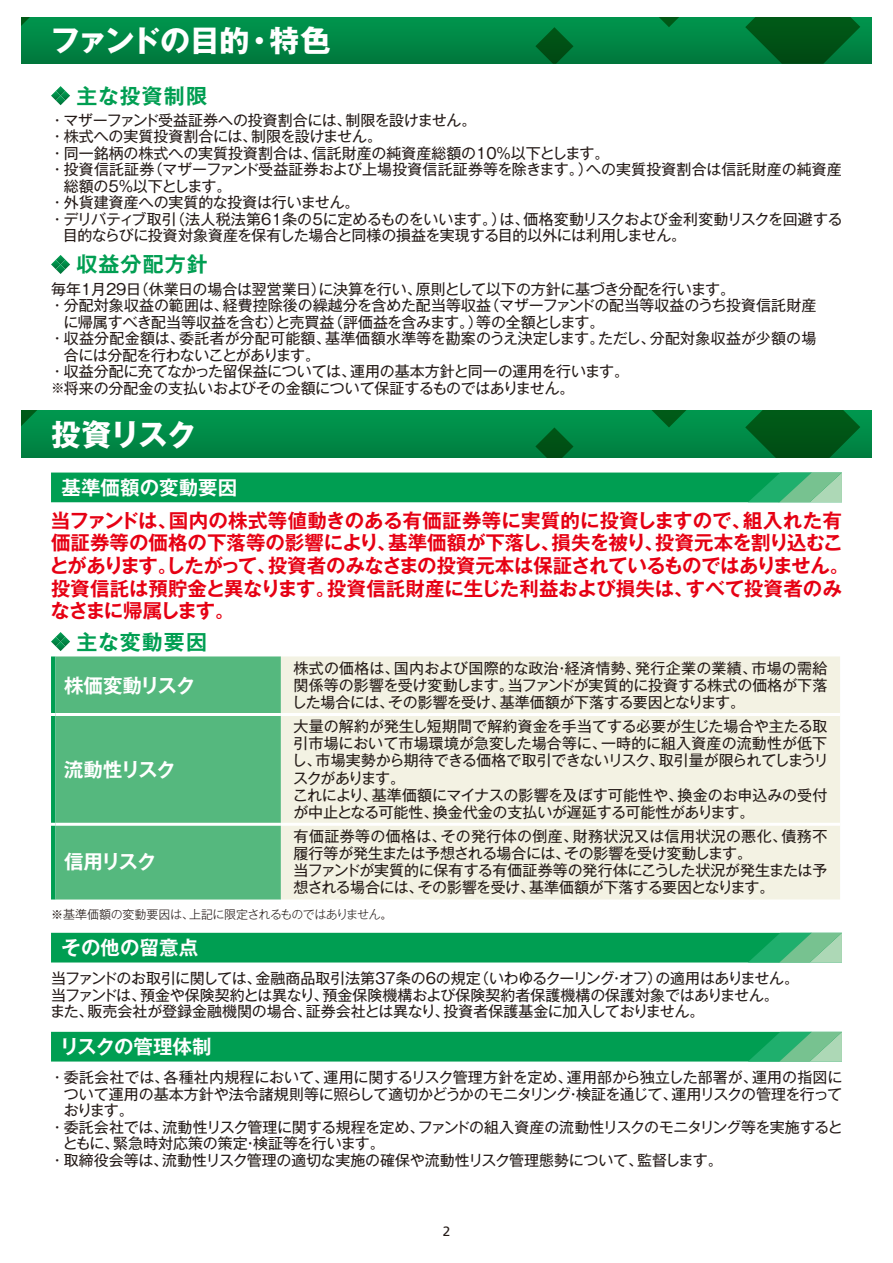
<style>
.page{position:relative;width:893px;height:1263px;background:#fff}
.page>*{position:absolute;margin:0;border:0;box-sizing:border-box;transform-origin:0 0}
.t1{font:700 30px "Gothic MB101 Pr 5";letter-spacing:-.02em;color:#fff}
.t2{font:700 30px "Gothic MB101 Pr 5";letter-spacing:-.04em;color:#fff}
.t3{font:700 21px "Gothic MB101 Pr 5 De";letter-spacing:.05em;color:#009e52}
.t4{font:700 19.5px/22.5px "Gothic MB101 Pr 5 De";letter-spacing:-.005em;color:#e60013}
.t5{font:700 19.5px "Gothic MB101 Pr 5 De";color:#fff}
.t6{font:700 19.5px "Gothic MB101 Pr 5 De";letter-spacing:-.035em;color:#fff}
.t7{font:15px/17.2px "Gothic MB101 Pr 5";letter-spacing:-.01em;color:#231916}
.t8{font:15px "Gothic MB101 Pr 5";letter-spacing:-.03em;color:#231916}
.t9{font:15px "Gothic MB101 Pr 5";letter-spacing:.01em;color:#231916}
.t10{font:15px "Gothic MB101 Pr 5";letter-spacing:.015em;color:#231916}
.t11{font:15px "Gothic MB101 Pr 5";letter-spacing:-.05em;color:#231916}
.t12{font:15px "Gothic MB101 Pr 5";letter-spacing:-.035em;color:#231916}
.t13{font:13.5px "Frutiger LT Std";color:#231916}
.t14{font:300 12px "Gothic MB101 Pr 5";letter-spacing:-.03em;color:#231916}
.s1{font-size:13.5px}
</style>
<div class="page">
<div style="left:21px;top:17px;width:851px;height:47px;background:linear-gradient(to bottom,#00964e,#00773c)"></div>
<svg style="left:745px;top:17px;width:115px;height:47px;background:#005f21"></svg>
<svg style="left:21px;top:17px;width:55px;height:10px"></svg>
<svg style="left:631px;top:17px;width:77px;height:10px"></svg>
<svg style="left:535px;top:27px;width:38px;height:37px"></svg>
<svg style="left:51px;top:86px;width:19px;height:19px"></svg>
<div style="left:51px;top:472px;width:791px;height:30px;background:#009e52"></div>
<svg style="left:747px;top:472px;width:95px;height:30px"></svg>
<div style="left:70px;top:656px;width:211px;height:243px;background:#55b87e"></div>
<div style="left:281px;top:656px;width:559px;height:243px;background:#f3f2e3"></div>
<hr style="left:56px;top:713px;width:225px;height:3px;background:#fff">
<hr style="left:281px;top:713px;width:559px;height:3px;background:#fff">
<svg style="left:51px;top:632px;width:19px;height:267px;background:#4fb77e"></svg>
<hr style="left:56px;top:823px;width:225px;height:3px;background:#fff">
<hr style="left:281px;top:823px;width:559px;height:3px;background:#fff">
<div style="left:51px;top:933px;width:791px;height:29px;background:#009e52"></div>
<svg style="left:749px;top:933px;width:93px;height:29px"></svg>
<div style="left:51px;top:1032px;width:791px;height:29px;background:#009e52"></div>
<svg style="left:749px;top:1032px;width:93px;height:29px"></svg>
<div style="left:21px;top:411px;width:851px;height:47px;background:linear-gradient(to bottom,#00994f,#007d3f)"></div>
<svg style="left:745px;top:411px;width:115px;height:47px;background:#005f20"></svg>
<svg style="left:21px;top:411px;width:55px;height:16px"></svg>
<svg style="left:631px;top:411px;width:77px;height:16px"></svg>
<svg style="left:535px;top:427px;width:38px;height:31px"></svg>
<svg style="left:51px;top:255px;width:19px;height:19px"></svg>
<h1 class="t1" style="left:50px;top:15px;width:282px">ファンドの目的・特色</h1>
<h2 class="t3" style="left:77px;top:78px;width:132px">主な投資制限</h2>
<p class="t8" style="left:50px;top:108px;width:428px">・マザーファンド受益証券への投資割合には、制限を設けません。</p>
<p class="t7" style="left:50px;top:127px;width:334px">・株式への実質投資割合には、制限を設けません。</p>
<p class="t7" style="left:50px;top:143px;width:561px">・同一銘柄の株式への実質投資割合は、信託財産の純資産総額の10％以下とします。</p>
<p class="t9" style="left:50px;top:157px;width:793px">・投資信託証券（マザーファンド受益証券および上場投資信託証券等を除きます。）への実質投資割合は信託財産の純資産</p>
<p class="t12" style="left:64px;top:174px;width:169px">総額の5％以下とします。</p>
<p class="t7" style="left:50px;top:193px;width:311px">・外貨建資産への実質的な投資は行いません。</p>
<p class="t7" style="left:50px;top:209px;width:794px">・デリバティブ取引（法人税法第61条の５に定めるものをいいます。）は、価格変動リスクおよび金利変動リスクを回避する</p>
<p class="t8" style="left:63px;top:223px;width:625px">目的ならびに投資対象資産を保有した場合と同様の損益を実現する目的以外には利用しません。</p>
<h2 class="t3" style="left:77px;top:247px;width:133px">収益分配方針</h2>
<p class="t7" style="left:51px;top:279px;width:685px">毎年1月29日（休業日の場合は翌営業日）に決算を行い、原則として以下の方針に基づき分配を行います。</p>
<p class="t7" style="left:50px;top:296px;width:768px">・分配対象収益の範囲は、経費控除後の繰越分を含めた配当等収益（マザーファンドの配当等収益のうち投資信託財産</p>
<p class="t7" style="left:63px;top:312px;width:543px">に帰属すべき配当等収益を含む）と売買益（評価益を含みます。）等の全額とします。</p>
<p class="t10" style="left:50px;top:326px;width:768px">・収益分配金額は、委託者が分配可能額、基準価額水準等を勘案のうえ決定します。ただし、分配対象収益が少額の場</p>
<p class="t11" style="left:64px;top:342px;width:258px">合には分配を行わないことがあります。</p>
<p class="t7" style="left:50px;top:362px;width:581px">・収益分配に充てなかった留保益については、運用の基本方針と同一の運用を行います。</p>
<p class="t7" style="left:51px;top:378px;width:525px"><span class="s1">※</span>将来の分配金の支払いおよびその金額について保証するものではありません。</p>
<h1 class="t2" style="left:51px;top:409px;width:147px">投資リスク</h1>
<h3 class="t5" style="left:62px;top:471px;width:177px">基準価額の変動要因</h3>
<h3 class="t4" style="left:50px;top:508px;width:801px">当ファンドは、国内の株式等値動きのある有価証券等に実質的に投資しますので、組入れた有価証券等の価格の下落等の影響により、基準価額が下落し、損失を被り、投資元本を割り込むことがあります。したがって、投資者のみなさまの投資元本は保証されているものではありません。投資信託は預貯金と異なります。投資信託財産に生じた利益および損失は、すべて投資者のみなさまに帰属します。</h3>
<h2 class="t3" style="left:77px;top:624px;width:132px">主な変動要因</h2>
<h3 class="t6" style="left:64px;top:669px;width:133px">株価変動リスク</h3>
<h3 class="t5" style="left:64px;top:753px;width:113px">流動性リスク</h3>
<p class="t7" style="left:292px;top:658px;width:537px;text-align:justify">株式の価格は、国内および国際的な政治・経済情勢、発行企業の業績、市場の需給関係等の影響を受け変動します。当ファンドが実質的に投資する株式の価格が下落した場合には、その影響を受け、基準価額が下落する要因となります。</p>
<p class="t7" style="left:292px;top:716px;width:538px">大量の解約が発生し短期間で解約資金を手当てする必要が生じた場合や主たる取引市場において市場環境が急変した場合等に、一時的に組入資産の流動性が低下し、市場実勢から期待できる価格で取引できないリスク、取引量が限られてしまうリスクがあります。<br>これにより、基準価額にマイナスの影響を及ぼす可能性や、換金のお申込みの受付が中止となる可能性、換金代金の支払いが遅延する可能性があります。</p>
<p class="t7" style="left:294px;top:826px;width:535px">有価証券等の価格は、その発行体の倒産、財務状況又は信用状況の悪化、債務不履行等が発生または予想される場合には、その影響を受け変動します。<br>当ファンドが実質的に保有する有価証券等の発行体にこうした状況が発生または予想される場合には、その影響を受け、基準価額が下落する要因となります。</p>
<p class="t14" style="left:51px;top:904px;width:343px">※基準価額の変動要因は、上記に限定されるものではありません。</p>
<h3 class="t5" style="left:64px;top:846px;width:94px">信用リスク</h3>
<h3 class="t5" style="left:62px;top:931px;width:138px">その他の留意点</h3>
<p class="t7" style="left:50px;top:969px;width:751px;line-height:16.5px">当ファンドのお取引に関しては、金融商品取引法第37条の６の規定（いわゆるクーリング・オフ）の適用はありません。当ファンドは、預金や保険契約とは異なり、預金保険機構および保険契約者保護機構の保護対象ではありません。<br>また、販売会社が登録金融機関の場合、証券会社とは異なり、投資者保護基金に加入しておりません。</p>
<h3 class="t5" style="left:60px;top:1030px;width:153px">リスクの管理体制</h3>
<p class="t7" style="left:50px;top:1068px;width:794px">・委託会社では、各種社内規程において、運用に関するリスク管理方針を定め、運用部から独立した部署が、運用の指図に</p>
<p class="t7" style="left:64px;top:1084px;width:780px">ついて運用の基本方針や法令諸規則等に照らして適切かどうかのモニタリング・検証を通じて、運用リスクの管理を行って</p>
<p class="t7" style="left:64px;top:1101px;width:72px">おります。</p>
<p class="t7" style="left:50px;top:1117px;width:794px">・委託会社では、流動性リスク管理に関する規程を定め、ファンドの組入資産の流動性リスクのモニタリング等を実施すると</p>
<p class="t7" style="left:63px;top:1134px;width:323px">ともに、緊急時対応策の策定・検証等を行います。</p>
<p class="t7" style="left:50px;top:1150px;width:674px">・取締役会等は、流動性リスク管理の適切な実施の確保や流動性リスク管理態勢について、監督します。</p>
<p class="t13" style="left:443px;top:1223px;width:9px">2</p>
</div>
